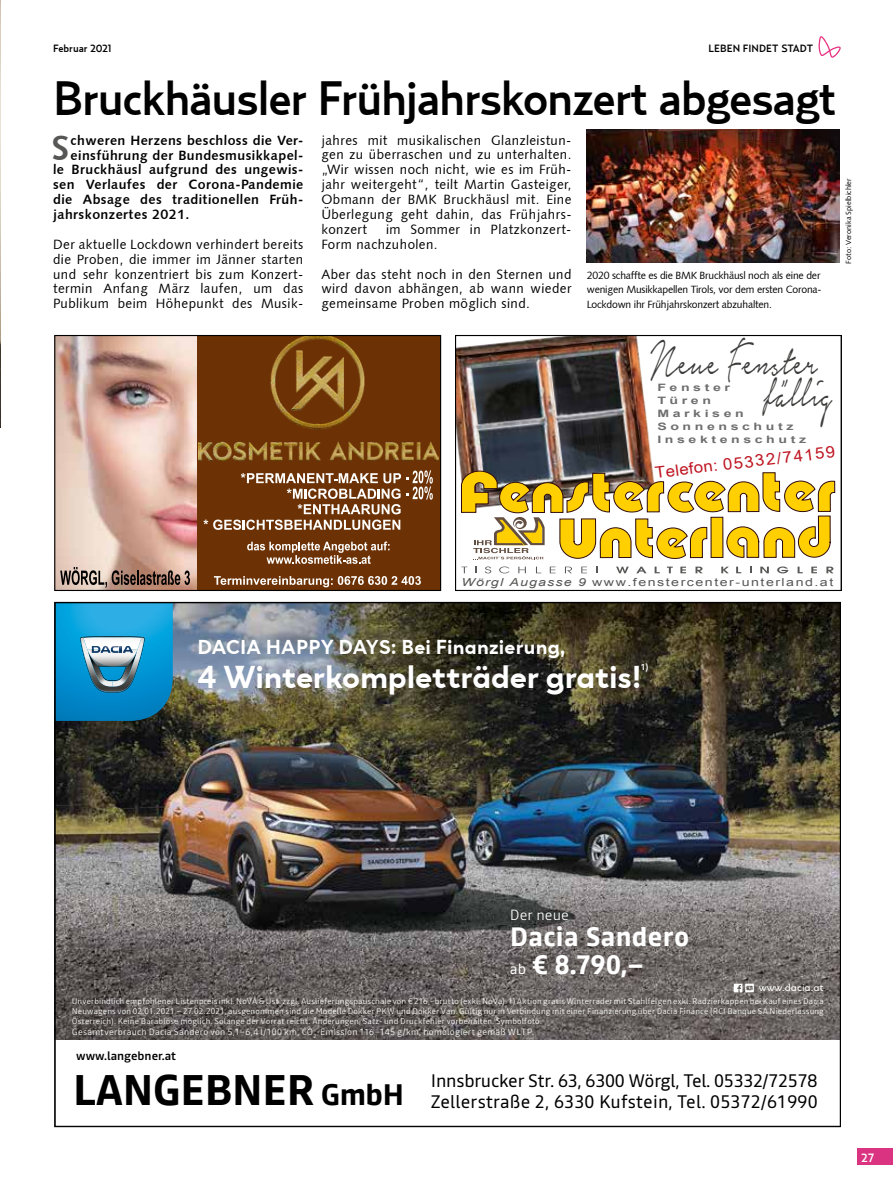
<style>
.page{position:relative;width:893px;height:1191px;background:#fff}
.page>*{position:absolute;margin:0;border:0;box-sizing:border-box;transform-origin:0 0}
.t1{font:65.7px "Notera Personal Use Only";color:#3c3c3b;scale:.53 1}
.t2{font:500 48px "Relay";letter-spacing:-.03em;color:#000}
.t3{font:700 42.6px "Read";letter-spacing:-.02em;color:#000}
.t4{font:34.65px "Humanist 531 BT Bold A";color:#575756}
.t5{font:700 32.25px "Dacia Spirit";letter-spacing:-.005em;color:#fff}
.t6{font:700 26.4px/27.9px "Read";letter-spacing:.01em;color:#fff}
.t7{font:700 20.55px "Dacia Spirit";letter-spacing:.01em;color:#fff}
.t8{font:18px/20.9px "Read";letter-spacing:-.01em;color:#000}
.t9{font:15.75px "Arial Narrow";color:#be1622;scale:1.3 1}
.t10{font:300 14.7px "Read";color:#fff}
.t11{font:13.5px/14.9px "Humanist 531 BT Roman A";letter-spacing:.03em;color:#000;text-align:justify}
.t12{font:13.5px "Humanist 531 BT Bold A";letter-spacing:.03em;color:#000}
.t13{font:500 12px "Read";color:#000}
.t14{font:500 12px "Relay";color:#fff}
.t15{font:10.95px "Arial";letter-spacing:.105em;color:#575756;scale:1.29 1}
.t16{font:10.5px/14.9px "Humanist 531 BT Roman A";letter-spacing:-.02em;color:#000;text-align:justify}
.t17{font:500 10.5px "Relay";color:#000}
.t18{font:10.5px "Dacia Spirit";color:#fff}
.t19{font:700 10.2px/13px "Arial";letter-spacing:.255em;color:#706f6f;scale:1.38 1}
.t20{font:300 9px "Read";letter-spacing:.025em;color:#fff}
.t21{font:500 8.85px "Read";color:#fff}
.t22{font:300 8.25px/9.9px "Read";letter-spacing:.015em;color:#fff;text-align:justify}
.t23{font:7.5px "Humanist 531 BT Roman A";color:#000}
.s1{font-style:italic}
.s2{font-weight:400;font-size:14.7px}
.s3{font-style:inherit}
.s4{font-size:29.4px}
</style>
<div class="page">
<div style="left:857px;top:1148px;width:36px;height:17px;background:#d93382"></div>
<svg style="left:818px;top:36px;width:23px;height:22px"></svg>
<img style="left:57px;top:604px;width:781px;height:435px">
<svg style="left:734px;top:983px;width:20px;height:9px"></svg>
<svg style="left:56px;top:604px;width:117px;height:117px;background:#2797c9"></svg>
<img style="left:587px;top:130px;width:252px;height:133px">
<div style="left:55px;top:335px;width:386px;height:255px;background:#6c3205"></div>
<img style="left:56px;top:337px;width:140px;height:252px">
<img style="left:198px;top:337px;width:241px;height:123px">
<svg style="left:60px;top:567px;width:130px;height:21px;background:#947a6d"></svg>
<svg style="left:214px;top:576px;width:207px;height:11px"></svg>
<svg style="left:247px;top:541px;width:143px;height:23px"></svg>
<svg style="left:203px;top:470px;width:230px;height:60px"></svg>
<div style="left:54px;top:335px;width:387px;height:256px;border:1px solid #000"></div>
<img style="left:457px;top:337px;width:379px;height:237px">
<div style="left:455px;top:335px;width:387px;height:256px;border:1px solid #000"></div>
<img style="left:0;top:0;width:1px;height:427px">
<p class="t17" style="left:53px;top:42px;width:60px">Februar 2021</p>
<p class="t17" style="left:709px;top:42px;width:106px">LEBEN FINDET STADT</p>
<h2 class="t2" style="left:53px;top:70px;width:785px">Bruckhäusler Frühjahrskonzert abgesagt</h2>
<h3 class="t4" style="left:51px;top:126px;width:20px">S</h3>
<p class="t12" style="left:71px;top:132px;width:234px">chweren Herzens beschloss die Ver-</p>
<p class="t12" style="left:71px;top:146px;width:234px">einsführung der Bundesmusikkapel-</p>
<p class="t12" style="left:53px;top:161px;width:252px">le Bruckhäusl aufgrund des ungewis-</p>
<p class="t12" style="left:53px;top:176px;width:252px">sen Verlaufes der Corona-Pandemie</p>
<p class="t12" style="left:53px;top:191px;width:252px">die Absage des traditionellen Früh-</p>
<p class="t12" style="left:53px;top:206px;width:138px">jahrskonzertes 2021.</p>
<p class="t11" style="left:53px;top:236px;width:252px">Der aktuelle Lockdown verhindert bereits die Proben, die immer im Jänner starten und sehr konzentriert bis zum Konzert&shy;termin Anfang März laufen, um das Publikum beim Höhepunkt des Musik-</p>
<p class="t11" style="left:321px;top:132px;width:252px">jahres mit musikalischen Glanzleistun&shy;gen zu überraschen und zu unterhalten. „Wir wissen noch nicht, wie es im Früh&shy;jahr weitergeht“, teilt Martin Gasteiger, Obmann der BMK Bruckhäusl mit. Eine Überlegung geht dahin, das Frühjahrs&shy;konzert</p>
<p class="t11" style="left:321px;top:221px;width:252px;text-indent:65px">im Sommer in Platzkonzert-<br>Form nachzuholen.</p>
<p class="t11" style="left:321px;top:266px;width:252px">Aber das steht noch in den Sternen und wird davon abhängen, ab wann wieder gemeinsame Proben möglich sind.</p>
<p class="t16" style="left:587px;top:267px;width:236px">2020 schaffte es die BMK Bruckhäusl noch als eine der wenigen Musikkapellen Tirols, vor dem ersten Corona-Lockdown ihr Frühjahrskonzert abzuhalten.</p>
<p class="t23" style="left:844px;top:263px;width:87px;rotate:-90deg">Foto: Veronika Spielbichler</p>
<h1 class="t1" style="left:650px;top:328px;width:316px">Neue Fenster</h1>
<h1 class="t1" style="left:764px;top:359px;width:130px">fällig</h1>
<p class="t9" style="left:654px;top:461px;width:141px;rotate:-7deg">Telefon: 05332/74159</p>
<p class="t19" style="left:657px;top:381px;width:109px">Fenster<br>Türen<br>Markisen<br>Sonnenschutz<br>Insektenschutz</p>
<p class="t15" style="left:461px;top:575px;width:290px"><span class="s1">Wörgl Augasse 9</span> www.fenstercenter-unterland.at</p>
<h3 class="t7" style="left:197px;top:634px;width:370px">DACIA HAPPY DAYS: Bei Finanzierung,</h3>
<h3 class="t5" style="left:197px;top:658px;width:446px">4 Winterkompletträder gratis!</h3>
<p class="t21" style="left:641px;top:662px;width:9px">1)</p>
<p class="t10" style="left:510px;top:906px;width:60px">Der neue</p>
<h3 class="t6" style="left:510px;top:923px;width:181px">Dacia Sandero <span class="s2">ab</span> <span class="s3">€ 8.790,–</span></h3>
<p class="t18" style="left:759px;top:979px;width:67px">www.dacia.at</p>
<p class="t22" style="left:72px;top:996px;width:754px">Unverbindlich empfohlener Listenpreis inkl. NoVA &amp; Ust. zzgl. Auslieferungspauschale von € 216,- brutto (exkl. NoVa). 1) Aktion gratis Winterräder mit Stahlfelgen exkl. Radzierkappen bei Kauf eines Dacia Neuwagens von 02.01.2021 – 27.02.2021, ausgenommen sind die Modelle Dokker PKW und Dokker Van. Gültig nur in Verbindung mit einer Finanzierung über Dacia Finance (RCI Banque SA Niederlassung Österreich). Keine Barablöse möglich. Solange der Vorrat reicht. Änderungen, Satz- und Druckfehler vorbehalten. Symbolfoto.</p>
<p class="t20" style="left:72px;top:1026px;width:464px">Gesamtverbrauch Dacia Sandero von 5,1–6,4 l/100 km, CO<sub>2</sub>-Emission 116–145 g/km, homologiert gemäß WLTP.</p>
<p class="t13" style="left:76px;top:1048px;width:101px">www.langebner.at</p>
<h3 class="t3" style="left:73px;top:1065px;width:333px">LANGEBNER <span class="s4">GmbH</span></h3>
<h3 class="t8" style="left:431px;top:1070px;width:388px">Innsbrucker Str. 63, 6300 Wörgl, Tel. 05332/72578<br>Zellerstraße 2, 6330 Kufstein, Tel. 05372/61990</h3>
<p class="t14" style="left:862px;top:1150px;width:14px">27</p>
</div>
